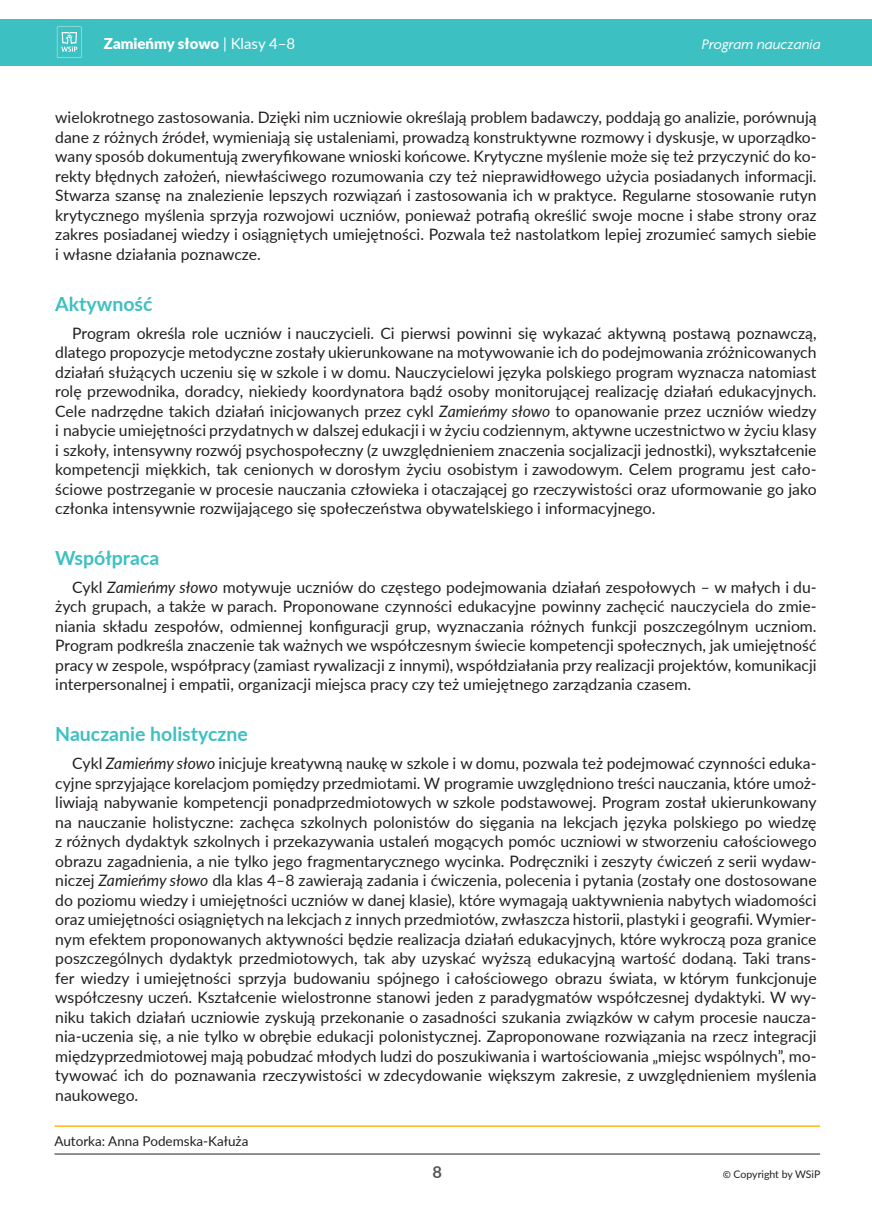
<style>
.page{position:relative;width:872px;height:1212px;background:#fff}
.page>*{position:absolute;margin:0;border:0;box-sizing:border-box;transform-origin:0 0}
.Tytuł_II_rzędu{font:700 19.5px "Lato";color:#3dc0c1}
.t1{font:700 16.5px "Lato";color:#57585a}
.Tekst_podstawowy{font:15.75px/19.5px "Lato";color:#231f20;text-align:justify}
.t2{font:900 15px "Lato";color:#fff}
.t3{font:italic 15px "Agenda Pl";color:#fff}
.t4{font:13.5px "Lato";color:#231f20}
.t5{font:10.5px "Lato";letter-spacing:-.005em;color:#231f20}
.s1{font-weight:400}
.s2{font-style:italic}
.s3{font-family:"Agenda Pl";font-size:13.5px}
</style>
<div class="page">
<hr style="left:54px;top:1154px;width:766px;height:1px;background:#231f20">
<hr style="left:54px;top:1125px;width:766px;height:2px;background:#fcb814">
<div style="left:0;top:20px;width:872px;height:46px;background:#3dc0c1"></div>
<svg style="left:57px;top:27px;width:25px;height:31px"></svg>
<p class="t2" style="left:104px;top:32px;width:193px">Zamieńmy słowo <span class="s1">| Klasy 4–8</span></p>
<p class="t3" style="left:702px;top:35px;width:120px">Program nauczania</p>
<p class="Tekst_podstawowy" style="left:55px;top:107px;width:763px">wielokrotnego zastosowania. Dzięki nim uczniowie określają problem badawczy, poddają go analizie, porównują dane z różnych źródeł, wymieniają się ustaleniami, prowadzą konstruktywne rozmowy i dyskusje, w uporządko&shy;wany sposób dokumentują zweryfikowane wnioski końcowe. Krytyczne myślenie może się też przyczynić do ko&shy;rekty błędnych założeń, niewłaściwego rozumowania czy też nieprawidłowego użycia posiadanych informacji.<br>Stwarza szansę na znalezienie lepszych rozwiązań i zastosowania ich w praktyce. Regularne stosowanie rutyn krytycznego myślenia sprzyja rozwojowi uczniów, ponieważ potrafią określić swoje mocne i słabe strony oraz zakres posiadanej wiedzy i osiągniętych umiejętności. Pozwala też nastolatkom lepiej zrozumieć samych siebie i własne działania poznawcze.</p>
<p class="Tytuł_II_rzędu" style="left:55px;top:289px;width:99px">Aktywność</p>
<p class="Tekst_podstawowy" style="left:55px;top:322px;width:763px;text-indent:17px">Program określa role uczniów i nauczycieli. Ci pierwsi powinni się wykazać aktywną postawą poznawczą, dlatego propozycje metodyczne zostały ukierunkowane na motywowanie ich do podejmowania zróżnicowanych działań służących uczeniu się w szkole i w domu. Nauczycielowi języka polskiego program wyznacza natomiast rolę przewodnika, doradcy, niekiedy koordynatora bądź osoby monitorującej realizację działań edukacyjnych.<br>Cele nadrzędne takich działań inicjowanych przez cykl <span class="s2">Zamieńmy słowo</span> to opanowanie przez uczniów wiedzy i nabycie umiejętności przydatnych w dalszej edukacji i w życiu codziennym, aktywne uczestnictwo w życiu klasy i szkoły, intensywny rozwój psychospołeczny (z uwzględnieniem znaczenia socjalizacji jednostki), wykształcenie kompetencji miękkich, tak cenionych w dorosłym życiu osobistym i zawodowym. Celem programu jest cało&shy;ściowe postrzeganie w procesie nauczania człowieka i otaczającej go rzeczywistości oraz uformowanie go jako członka intensywnie rozwijającego się społeczeństwa obywatelskiego i informacyjnego.</p>
<p class="Tytuł_II_rzędu" style="left:55px;top:543px;width:106px">Współpraca</p>
<p class="Tekst_podstawowy" style="left:55px;top:577px;width:763px;text-indent:17px">Cykl <span class="s2">Zamieńmy słowo</span> motywuje uczniów do częstego podejmowania działań zespołowych – w małych i du&shy;żych grupach, a także w parach. Proponowane czynności edukacyjne powinny zachęcić nauczyciela do zmie&shy;niania składu zespołów, odmiennej konfiguracji grup, wyznaczania różnych funkcji poszczególnym uczniom.<br>Program podkreśla znaczenie tak ważnych we współczesnym świecie kompetencji społecznych, jak umiejętność pracy w zespole, współpracy (zamiast rywalizacji z innymi), współdziałania przy realizacji projektów, komunikacji interpersonalnej i empatii, organizacji miejsca pracy czy też umiejętnego zarządzania czasem.</p>
<p class="Tytuł_II_rzędu" style="left:55px;top:720px;width:194px">Nauczanie holistyczne</p>
<p class="Tekst_podstawowy" style="left:55px;top:753px;width:763px;text-indent:17px">Cykl <span class="s2">Zamieńmy słowo</span> inicjuje kreatywną naukę w szkole i w domu, pozwala też podejmować czynności eduka&shy;cyjne sprzyjające korelacjom pomiędzy przedmiotami. W programie uwzględniono treści nauczania, które umoż&shy;liwiają nabywanie kompetencji ponadprzedmiotowych w szkole podstawowej. Program został ukierunkowany na nauczanie holistyczne: zachęca szkolnych polonistów do sięgania na lekcjach języka polskiego po wiedzę z różnych dydaktyk szkolnych i przekazywania ustaleń mogących pomóc uczniowi w stworzeniu całościowego obrazu zagadnienia, a nie tylko jego fragmentarycznego wycinka. Podręczniki i zeszyty ćwiczeń z serii wydaw&shy;niczej <span class="s2">Zamieńmy słowo</span> dla klas 4–8 zawierają zadania i ćwiczenia, polecenia i pytania (zostały one dostosowane do poziomu wiedzy i umiejętności uczniów w danej klasie), które wymagają uaktywnienia nabytych wiadomości oraz umiejętności osiągniętych na lekcjach z innych przedmiotów, zwłaszcza historii, plastyki i geografii. Wymier&shy;nym efektem proponowanych aktywności będzie realizacja działań edukacyjnych, które wykroczą poza granice poszczególnych dydaktyk przedmiotowych, tak aby uzyskać wyższą edukacyjną wartość dodaną. Taki trans&shy;fer wiedzy i umiejętności sprzyja budowaniu spójnego i całościowego obrazu świata, w którym funkcjonuje współczesny uczeń. Kształcenie wielostronne stanowi jeden z paradygmatów współczesnej dydaktyki. W wy&shy;niku takich działań uczniowie zyskują przekonanie o zasadności szukania związków w całym procesie naucza&shy;nia-uczenia się, a nie tylko w obrębie edukacji polonistycznej. Zaproponowane rozwiązania na rzecz integracji międzyprzedmiotowej mają pobudzać młodych ludzi do poszukiwania i wartościowania „miejsc wspólnych”, mo&shy;tywować ich do poznawania rzeczywistości w zdecydowanie większym zakresie, z uwzględnieniem myślenia naukowego.</p>
<p class="t4" style="left:54px;top:1131px;width:195px">Autorka: Anna Podemska-Kałuża</p>
<p class="t1" style="left:432px;top:1160px;width:11px">8</p>
<p class="t5" style="left:723px;top:1167px;width:99px"><span class="s3">©</span> Copyright by WSiP</p>
</div>
